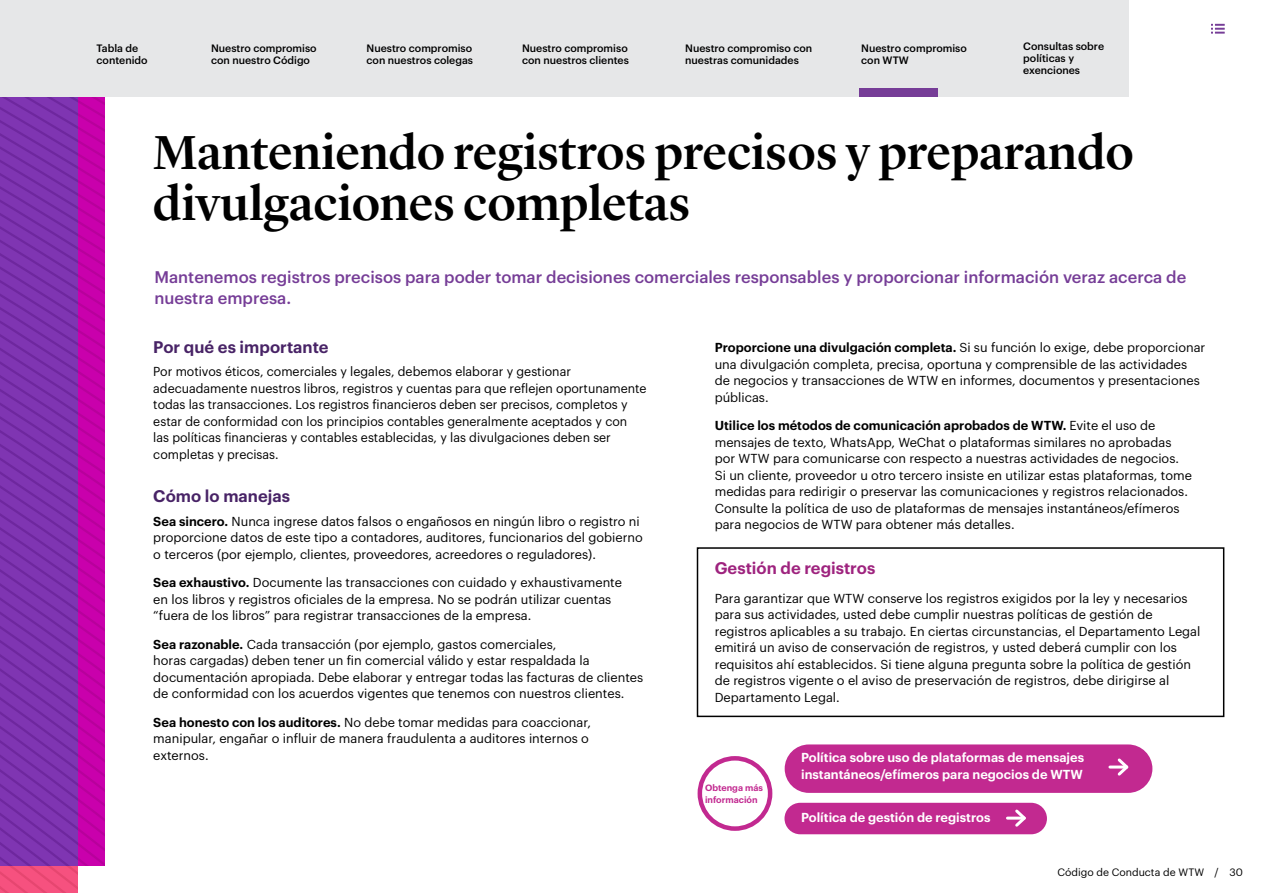
<style>
.page{position:relative;width:1263px;height:893px;background:#fff}
.page>*{position:absolute;margin:0;border:0;box-sizing:border-box;transform-origin:0 0}
.t1{font:500 49.5px/51px "Lyon Display";letter-spacing:-.005em;color:#000}
.t2{font:500 16.5px/21px "Graphik";color:#763d97}
.t3{font:600 16.5px "Graphik";color:#482366}
.t4{font:600 16.5px "Graphik";color:#9e237e}
.t5{font:12.75px/16.5px "Graphik";color:#000}
.t6{font:600 12.75px/16.5px "Graphik";color:#fff}
.t7{font:500 10.5px/12px "Graphik";color:#000}
.t8{font:10.5px "Graphik";color:#000}
.t9{font:600 9px/12px "Graphik";color:#c22990}
.s1{font-weight:600}
</style>
<div class="page">
<svg style="left:0;top:96px;width:105px;height:797px;background:#9029ac"></svg>
<div style="left:697px;top:547px;width:527px;height:170px;border:2px solid #000"></div>
<div style="left:697px;top:756px;width:75px;height:75px;border:4px solid #c22990;border-radius:50%"></div>
<div style="left:784px;top:803px;width:263px;height:31px;background:#c22990;border-radius:16px"></div>
<hr style="left:1007px;top:817px;width:17px;height:3px;background:#fff">
<svg style="left:1012px;top:809px;width:14px;height:18px"></svg>
<div style="left:785px;top:744px;width:367px;height:49px;background:#c22990;border-radius:24px"></div>
<hr style="left:1110px;top:765px;width:17px;height:3px;background:#fff">
<svg style="left:1115px;top:758px;width:14px;height:18px"></svg>
<svg style="left:1211px;top:24px;width:14px;height:10px"></svg>
<div style="left:0;top:0;width:1128px;height:96px;background:#e6e7e8"></div>
<div style="left:859px;top:88px;width:79px;height:8px;background:#763d97"></div>
<p class="t7" style="left:685px;top:41px;width:128px">Nuestro compromiso con nuestras comunidades</p>
<p class="t7" style="left:1023px;top:39px;width:82px">Consultas sobre políticas y exenciones</p>
<p class="t7" style="left:97px;top:41px;width:53px">Tabla de contenido</p>
<p class="t7" style="left:367px;top:41px;width:108px">Nuestro compromiso con nuestros colegas</p>
<p class="t7" style="left:522px;top:41px;width:108px">Nuestro compromiso con nuestros clientes</p>
<p class="t7" style="left:861px;top:41px;width:107px">Nuestro compromiso con WTW</p>
<p class="t7" style="left:211px;top:41px;width:107px">Nuestro compromiso con nuestro Código</p>
<h1 class="t1" style="left:153px;top:123px;width:982px">Manteniendo registros precisos y preparando divulgaciones completas</h1>
<p class="t2" style="left:154px;top:265px;width:1033px">Mantenemos registros precisos para poder tomar decisiones comerciales responsables y proporcionar información veraz acerca de nuestra empresa.</p>
<p class="t3" style="left:153px;top:335px;width:177px">Por qué es importante</p>
<p class="t5" style="left:153px;top:362px;width:495px">Por motivos éticos, comerciales y legales, debemos elaborar y gestionar adecuadamente nuestros libros, registros y cuentas para que reflejen oportunamente todas las transacciones. Los registros financieros deben ser precisos, completos y estar de conformidad con los principios contables generalmente aceptados y con<br>las políticas financieras y contables establecidas, y las divulgaciones deben ser completas y precisas.</p>
<p class="t3" style="left:153px;top:484px;width:138px">Cómo lo manejas</p>
<p class="t5" style="left:153px;top:512px;width:491px"><span class="s1">Sea sincero.</span> Nunca ingrese datos falsos o engañosos en ningún libro o registro ni proporcione datos de este tipo a contadores, auditores, funcionarios del gobierno o terceros (por ejemplo, clientes, proveedores, acreedores o reguladores).</p>
<p class="t5" style="left:153px;top:573px;width:470px"><span class="s1">Sea exhaustivo.</span> Documente las transacciones con cuidado y exhaustivamente en los libros y registros oficiales de la empresa. No se podrán utilizar cuentas “fuera de los libros” para registrar transacciones de la empresa.</p>
<p class="t5" style="left:153px;top:635px;width:492px"><span class="s1">Sea razonable.</span> Cada transacción (por ejemplo, gastos comerciales,<br>horas cargadas) deben tener un fin comercial válido y estar respaldada la documentación apropiada. Debe elaborar y entregar todas las facturas de clientes de conformidad con los acuerdos vigentes que tenemos con nuestros clientes.</p>
<p class="t5" style="left:153px;top:713px;width:439px"><span class="s1">Sea honesto con los auditores.</span> No debe tomar medidas para coaccionar, manipular, engañar o influir de manera fraudulenta a auditores internos o externos.</p>
<p class="t5" style="left:715px;top:338px;width:492px"><span class="s1">Proporcione una divulgación completa.</span> Si su función lo exige, debe proporcionar una divulgación completa, precisa, oportuna y comprensible de las actividades de negocios y transacciones de WTW en informes, documentos y presentaciones públicas.</p>
<p class="t5" style="left:715px;top:416px;width:479px"><span class="s1">Utilice los métodos de comunicación aprobados de WTW.</span> Evite el uso de mensajes de texto, WhatsApp, WeChat o plataformas similares no aprobadas por WTW para comunicarse con respecto a nuestras actividades de negocios.<br>Si un cliente, proveedor u otro tercero insiste en utilizar estas plataformas, tome medidas para redirigir o preservar las comunicaciones y registros relacionados.<br>Consulte la política de uso de plataformas de mensajes instantáneos/efímeros para negocios de WTW para obtener más detalles.</p>
<p class="t4" style="left:715px;top:556px;width:162px">Gestión de registros</p>
<p class="t5" style="left:715px;top:589px;width:487px">Para garantizar que WTW conserve los registros exigidos por la ley y necesarios para sus actividades, usted debe cumplir nuestras políticas de gestión de registros aplicables a su trabajo. En ciertas circunstancias, el Departamento Legal emitirá un aviso de conservación de registros, y usted deberá cumplir con los requisitos ahí establecidos. Si tiene alguna pregunta sobre la política de gestión de registros vigente o el aviso de preservación de registros, debe dirigirse al Departamento Legal.</p>
<p class="t6" style="left:801px;top:748px;width:285px">Política sobre uso de plataformas de mensajes instantáneos/efímeros para negocios de WTW</p>
<p class="t9" style="left:705px;top:781px;width:59px">Obtenga más información</p>
<p class="t6" style="left:801px;top:808px;width:191px">Política de gestión de registros</p>
<p class="t8" style="left:1057px;top:864px;width:187px">Código de Conducta de WTW / 30</p>
</div>
